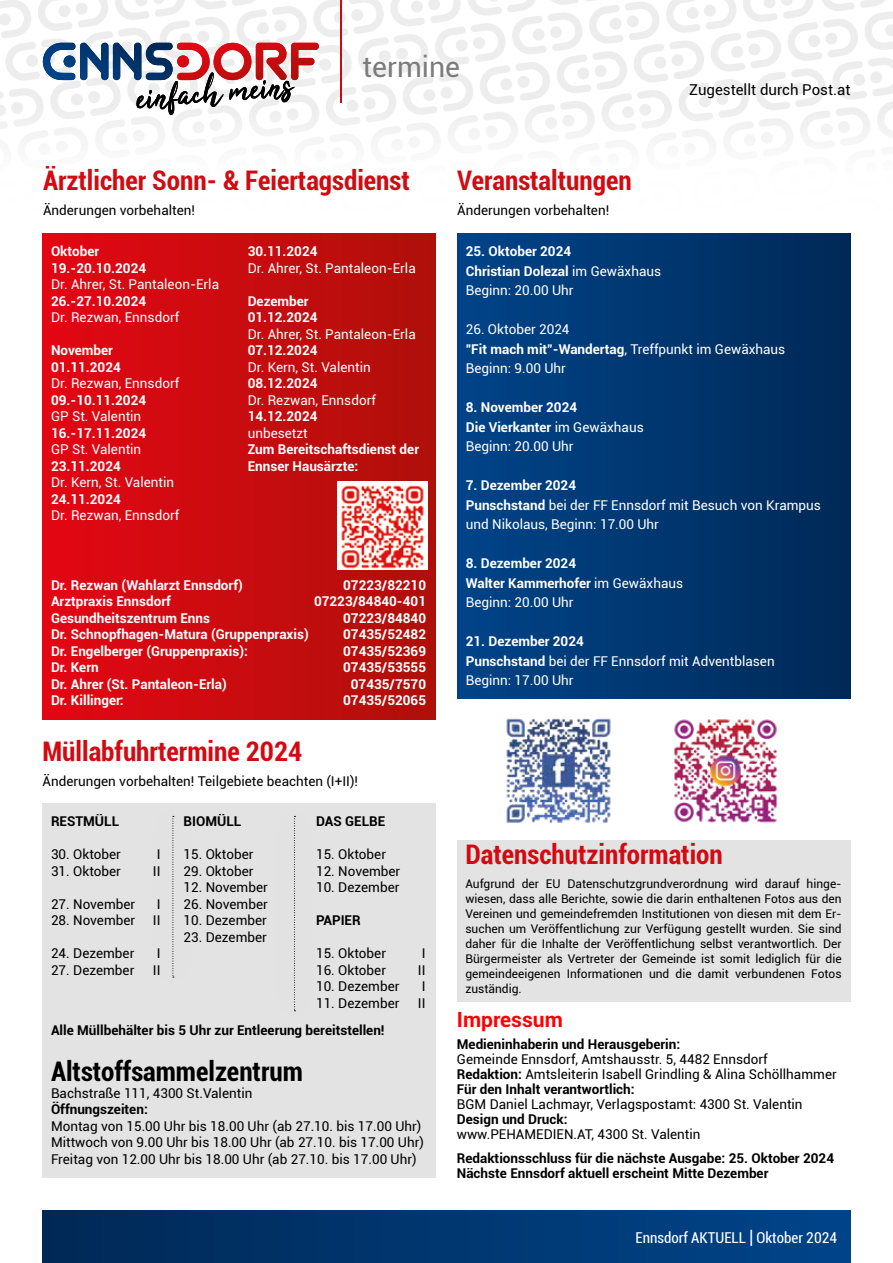
<style>
.page{position:relative;width:893px;height:1263px;background:#fff}
.page>*{position:absolute;margin:0;border:0;box-sizing:border-box;transform-origin:0 0}
.t1{font:28.5px "Roboto";color:#7c7b7b}
.t2{font:700 condensed 27px "Roboto";color:#d20a11}
.t3{font:700 condensed 27px "Roboto";color:#000}
.t4{font:700 21px "Roboto";color:#f00}
.t5{font:condensed 15px "Roboto";color:#fff}
.t6{font:15px "Roboto";color:#000}
.t7{font:13.5px/16.5px "Roboto";color:#000}
.t8{font:700 13.5px/19.5px "Roboto";color:#fff}
.t9{font:13.5px/19.5px "Roboto";color:#fff}
.t10{font:700 13.5px/15px "Roboto";color:#000}
.t11{font:12px/15px "Roboto";color:#000;text-align:justify}
.s1{font-weight:400}
.s2{font-weight:700}
.s3{font-size:22.5px}
</style>
<div class="page">
<div style="left:43px;top:1210px;width:807px;height:53px;background:linear-gradient(to right,#002956,#00448a)"></div>
<div style="left:457px;top:234px;width:394px;height:464px;background:linear-gradient(to right,#004489,#002957)"></div>
<div style="left:43px;top:803px;width:393px;height:375px;background:#e3e3e3"></div>
<svg style="left:173px;top:816px;width:1px;height:162px"></svg>
<svg style="left:294px;top:816px;width:1px;height:195px"></svg>
<div style="left:457px;top:840px;width:393px;height:161px;background:#e3e3e3"></div>
<img style="left:506px;top:718px;width:105px;height:105px">
<img style="left:674px;top:719px;width:103px;height:104px">
<div style="left:43px;top:234px;width:393px;height:486px;background:linear-gradient(to right,#e30613,#af110c)"></div>
<img style="left:338px;top:482px;width:89px;height:88px">
<svg style="left:0;top:0;width:893px;height:137px"></svg>
<h1 class="t1" style="left:362px;top:47px;width:99px">termine</h1>
<h2 class="t2" style="left:43px;top:162px;width:368px">Ärztlicher Sonn- &amp; Feiertagsdienst</h2>
<p class="t7" style="left:43px;top:202px;width:153px">Änderungen vorbehalten!</p>
<h2 class="t2" style="left:457px;top:162px;width:176px">Veranstaltungen</h2>
<p class="t7" style="left:457px;top:202px;width:153px">Änderungen vorbehalten!</p>
<p class="t6" style="left:689px;top:79px;width:163px">Zugestellt durch Post.at</p>
<p class="t8" style="left:51px;top:243px;width:97px;line-height:16.5px">Oktober<br>19.-20.10.2024</p>
<p class="t9" style="left:51px;top:274px;width:170px">Dr. Ahrer, St. Pantaleon-Erla</p>
<p class="t8" style="left:51px;top:291px;width:97px">26.-27.10.2024</p>
<p class="t9" style="left:51px;top:307px;width:130px">Dr. Rezwan, Ennsdorf</p>
<p class="t8" style="left:51px;top:342px;width:71px;line-height:16.5px">November<br>01.11.2024</p>
<p class="t9" style="left:51px;top:373px;width:130px">Dr. Rezwan, Ennsdorf</p>
<p class="t8" style="left:51px;top:390px;width:97px">09.-10.11.2024</p>
<p class="t9" style="left:51px;top:406px;width:92px">GP St. Valentin</p>
<p class="t8" style="left:51px;top:423px;width:97px">16.-17.11.2024</p>
<p class="t9" style="left:51px;top:439px;width:92px">GP St. Valentin</p>
<p class="t8" style="left:51px;top:456px;width:71px">23.11.2024</p>
<p class="t9" style="left:51px;top:472px;width:125px">Dr. Kern, St. Valentin</p>
<p class="t8" style="left:51px;top:489px;width:71px">24.11.2024</p>
<p class="t9" style="left:51px;top:505px;width:130px">Dr. Rezwan, Ennsdorf</p>
<p class="t8" style="left:248px;top:241px;width:71px">30.11.2024</p>
<p class="t9" style="left:248px;top:258px;width:170px">Dr. Ahrer, St. Pantaleon-Erla</p>
<p class="t8" style="left:248px;top:292px;width:71px;line-height:16.5px">Dezember<br>01.12.2024</p>
<p class="t9" style="left:248px;top:324px;width:170px">Dr. Ahrer, St. Pantaleon-Erla</p>
<p class="t8" style="left:248px;top:340px;width:71px">07.12.2024</p>
<p class="t9" style="left:248px;top:357px;width:125px">Dr. Kern, St. Valentin</p>
<p class="t8" style="left:248px;top:373px;width:71px">08.12.2024</p>
<p class="t9" style="left:248px;top:390px;width:130px">Dr. Rezwan, Ennsdorf</p>
<p class="t8" style="left:248px;top:406px;width:71px">14.12.2024</p>
<p class="t9" style="left:248px;top:423px;width:62px">unbesetzt</p>
<p class="t8" style="left:248px;top:441px;width:173px;line-height:16.5px">Zum Bereitschaftsdienst der<br>Ennser Hausärzte:</p>
<p class="t8" style="left:51px;top:575px;width:193px">Dr. Rezwan (Wahlarzt Ennsdorf)</p>
<p class="t8" style="left:343px;top:575px;width:84px">07223/82210</p>
<p class="t8" style="left:51px;top:591px;width:121px">Arztpraxis Ennsdorf</p>
<p class="t8" style="left:314px;top:591px;width:114px">07223/84840-401</p>
<p class="t8" style="left:51px;top:608px;width:161px">Gesundheitszentrum Enns</p>
<p class="t8" style="left:343px;top:608px;width:84px">07223/84840</p>
<p class="t8" style="left:51px;top:624px;width:259px">Dr. Schnopfhagen-Matura (Gruppenpraxis)</p>
<p class="t8" style="left:343px;top:624px;width:84px">07435/52482</p>
<p class="t8" style="left:51px;top:641px;width:198px">Dr. Engelberger (Gruppenpraxis):</p>
<p class="t8" style="left:343px;top:641px;width:84px">07435/52369</p>
<p class="t8" style="left:51px;top:657px;width:49px">Dr. Kern</p>
<p class="t8" style="left:343px;top:657px;width:84px">07435/53555</p>
<p class="t8" style="left:51px;top:674px;width:177px">Dr. Ahrer (St. Pantaleon-Erla)</p>
<p class="t8" style="left:351px;top:674px;width:77px">07435/7570</p>
<p class="t8" style="left:51px;top:690px;width:74px">Dr. Killinger:</p>
<p class="t8" style="left:343px;top:690px;width:84px">07435/52065</p>
<h2 class="t2" style="left:43px;top:732px;width:261px">Müllabfuhrtermine 2024</h2>
<p class="t7" style="left:43px;top:772px;width:317px">Änderungen vorbehalten! Teilgebiete beachten (I+II)!</p>
<p class="t10" style="left:184px;top:813px;width:59px">BIOMÜLL</p>
<p class="t7" style="left:184px;top:845px;width:71px">15. Oktober</p>
<p class="t7" style="left:184px;top:862px;width:71px">29. Oktober</p>
<p class="t7" style="left:184px;top:878px;width:86px">12. November</p>
<p class="t7" style="left:184px;top:895px;width:86px">26. November</p>
<p class="t7" style="left:184px;top:911px;width:85px">10. Dezember</p>
<p class="t7" style="left:184px;top:928px;width:85px">23. Dezember</p>
<p class="t10" style="left:51px;top:813px;width:70px">RESTMÜLL</p>
<p class="t7" style="left:51px;top:846px;width:71px">30. Oktober</p>
<p class="t7" style="left:157px;top:846px;width:5px">I</p>
<p class="t7" style="left:51px;top:862px;width:71px">31. Oktober</p>
<p class="t7" style="left:153px;top:862px;width:9px">II</p>
<p class="t7" style="left:51px;top:895px;width:86px">27. November</p>
<p class="t7" style="left:157px;top:895px;width:5px">I</p>
<p class="t7" style="left:51px;top:912px;width:86px">28. November</p>
<p class="t7" style="left:153px;top:912px;width:9px">II</p>
<p class="t7" style="left:51px;top:945px;width:85px">24. Dezember</p>
<p class="t7" style="left:157px;top:945px;width:5px">I</p>
<p class="t7" style="left:51px;top:961px;width:85px">27. Dezember</p>
<p class="t7" style="left:153px;top:961px;width:9px">II</p>
<p class="t10" style="left:316px;top:813px;width:71px">DAS GELBE</p>
<p class="t7" style="left:316px;top:845px;width:71px">15. Oktober</p>
<p class="t7" style="left:316px;top:862px;width:86px">12. November</p>
<p class="t7" style="left:316px;top:878px;width:85px">10. Dezember</p>
<p class="t10" style="left:316px;top:912px;width:46px">PAPIER</p>
<p class="t7" style="left:316px;top:944px;width:71px">15. Oktober</p>
<p class="t7" style="left:422px;top:944px;width:5px">I</p>
<p class="t7" style="left:316px;top:961px;width:71px">16. Oktober</p>
<p class="t7" style="left:418px;top:961px;width:9px">II</p>
<p class="t7" style="left:316px;top:977px;width:85px">10. Dezember</p>
<p class="t7" style="left:422px;top:977px;width:5px">I</p>
<p class="t7" style="left:316px;top:994px;width:85px">11. Dezember</p>
<p class="t7" style="left:418px;top:994px;width:9px">II</p>
<p class="t10" style="left:51px;top:1022px;width:335px">Alle Müllbehälter bis 5 Uhr zur Entleerung bereitstellen!</p>
<h2 class="t3" style="left:51px;top:1053px;width:253px">Altstoffsammelzentrum</h2>
<p class="t7" style="left:51px;top:1084px;width:203px">Bachstraße 111, 4300 St.Valentin</p>
<p class="t10" style="left:51px;top:1102px;width:98px">Öffnungszeiten:</p>
<p class="t7" style="left:51px;top:1117px;width:374px">Montag von 15.00 Uhr bis 18.00 Uhr (ab 27.10. bis 17.00 Uhr)<br>Mittwoch von 9.00 Uhr bis 18.00 Uhr (ab 27.10. bis 17.00 Uhr)<br>Freitag von 12.00 Uhr bis 18.00 Uhr (ab 27.10. bis 17.00 Uhr)</p>
<p class="t8" style="left:466px;top:241px;width:197px">25. Oktober 2024<br>Christian Dolezal <span class="s1">im Gewäxhaus<br>Beginn: 20.00 Uhr</span></p>
<p class="t9" style="left:466px;top:319px;width:321px">26. Oktober 2024<br><span class="s2">"Fit mach mit"-Wandertag</span>, Treffpunkt im Gewäxhaus<br>Beginn: 9.00 Uhr</p>
<p class="t8" style="left:466px;top:397px;width:179px">8. November 2024<br>Die Vierkanter <span class="s1">im Gewäxhaus<br>Beginn: 20.00 Uhr</span></p>
<p class="t9" style="left:466px;top:475px;width:357px"><span class="s2">7. Dezember 2024<br>Punschstand</span> bei der FF Ennsdorf mit Besuch von Krampus und Nikolaus, Beginn: 17.00 Uhr</p>
<p class="t8" style="left:466px;top:553px;width:219px">8. Dezember 2024<br>Walter Kammerhofer <span class="s1">im Gewäxhaus<br>Beginn: 20.00 Uhr</span></p>
<p class="t9" style="left:466px;top:631px;width:310px"><span class="s2">21. Dezember 2024<br>Punschstand</span> bei der FF Ennsdorf mit Adventblasen<br>Beginn: 17.00 Uhr</p>
<h2 class="t2" style="left:465px;top:836px;width:259px">Datenschutzinformation</h2>
<p class="t11" style="left:465px;top:876px;width:378px">Aufgrund der EU Datenschutzgrundverordnung wird darauf hinge&shy;wiesen, dass alle Berichte, sowie die darin enthaltenen Fotos aus den Vereinen und gemeindefremden Institutionen von diesen mit dem Er&shy;suchen um Veröffentlichung zur Verfügung gestellt wurden. Sie sind daher für die Inhalte der Veröffentlichung selbst verantwortlich. Der Bürgermeister als Vertreter der Gemeinde ist somit lediglich für die gemeindeeigenen Informationen und die damit verbundenen Fotos zuständig.</p>
<h3 class="t4" style="left:457px;top:1005px;width:108px">Impressum</h3>
<p class="t10" style="left:457px;top:1036px;width:225px">Medieninhaberin und Herausgeberin:</p>
<p class="t7" style="left:457px;top:1051px;width:381px;line-height:15px">Gemeinde Ennsdorf, Amtshausstr. 5, 4482 Ennsdorf<br><span class="s2">Redaktion:</span> Amtsleiterin Isabell Grindling &amp; Alina Schöllhammer<br><span class="s2">Für den Inhalt verantwortlich:</span></p>
<p class="t7" style="left:457px;top:1096px;width:347px">BGM Daniel Lachmayr, Verlagspostamt: 4300 St. Valentin</p>
<p class="t10" style="left:457px;top:1111px;width:112px">Design und Druck:</p>
<p class="t7" style="left:457px;top:1126px;width:245px">www.PEHAMEDIEN.AT, 4300 St. Valentin</p>
<p class="t10" style="left:457px;top:1150px;width:379px">Redaktionsschluss für die nächste Ausgabe: 25. Oktober 2024<br>Nächste Ennsdorf aktuell erscheint Mitte Dezember</p>
<p class="t5" style="left:635px;top:1227px;width:203px">Ennsdorf AKTUELL <span class="s3">I</span> Oktober 2024</p>
</div>
